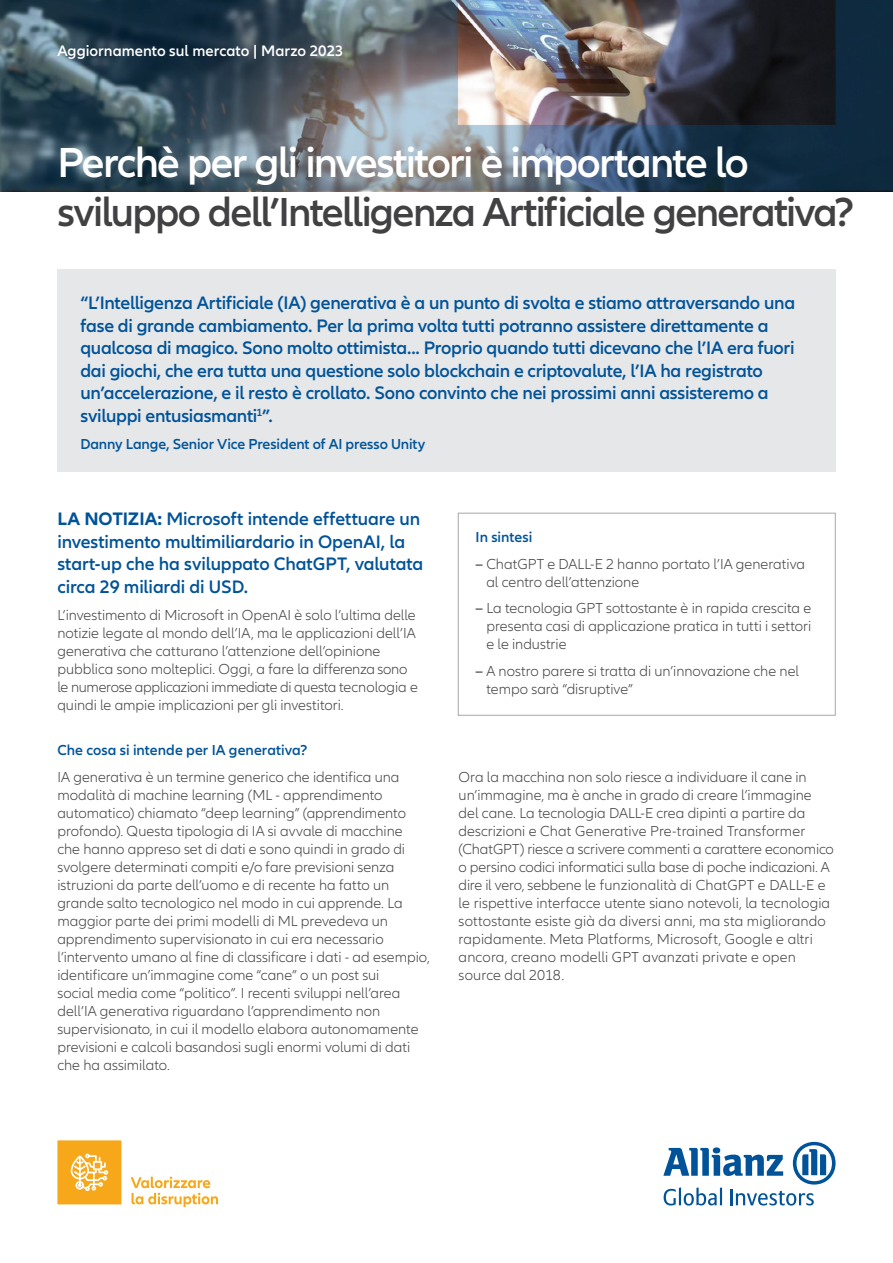
<style>
.page{position:relative;width:893px;height:1263px;background:#fff}
.page>*{position:absolute;margin:0;border:0;box-sizing:border-box;transform-origin:0 0}
.t1{font:600 43.5px "Allianz Neo";letter-spacing:-.04em;color:#fff}
.t2{font:600 42px "Allianz Neo";letter-spacing:-.04em;color:#414042}
.t3{font:600 18.75px/22.5px "Allianz Neo";letter-spacing:-.015em;color:#005399}
.t4{font:600 15.75px "Allianz Neo";color:#fff}
.t5{font:300 15px/18px "Allianz Neo";color:#414042}
.t6{font:600 15px "Allianz Neo";color:#005399}
.s1{font-weight:700}
.s2{font-weight:600}
</style>
<div class="page">
<svg style="left:663px;top:1142px;width:173px;height:63px"></svg>
<div style="left:57px;top:269px;width:779px;height:203px;background:#e6e7e8"></div>
<div style="left:458px;top:513px;width:378px;height:202px;border:1px solid #a7a9ac"></div>
<img style="left:0;top:0;width:893px;height:191px">
<svg style="left:57px;top:1140px;width:64px;height:64px"></svg>
<svg style="left:131px;top:1176px;width:87px;height:31px"></svg>
<p class="t4" style="left:57px;top:41px;width:288px">Aggiornamento sul mercato | Marzo 2023</p>
<h1 class="t1" style="left:57px;top:137px;width:693px">Perchè per gli investitori è importante lo</h1>
<h2 class="t2" style="left:57px;top:188px;width:799px">sviluppo dell’Intelligenza Artificiale generativa?</h2>
<p class="t3" style="left:80px;top:292px;width:716px">“L’Intelligenza Artificiale (IA) generativa è a un punto di svolta e stiamo attraversando una fase di grande cambiamento. Per la prima volta tutti potranno assistere direttamente a qualcosa di magico. Sono molto ottimista... Proprio quando tutti dicevano che l’IA era fuori dai giochi, che era tutta una questione solo blockchain e criptovalute, l’IA ha registrato un’accelerazione, e il resto è crollato. Sono convinto che nei prossimi anni assisteremo a sviluppi entusiasmanti<sup>1</sup>”.</p>
<p class="t6" style="left:80px;top:435px;width:346px">Danny Lange, Senior Vice President of AI presso Unity</p>
<p class="t3" style="left:57px;top:508px;width:367px"><span class="s1">LA NOTIZIA:</span> Microsoft intende effettuare un investimento multimiliardario in OpenAI, la start-up che ha sviluppato ChatGPT, valutata circa 29 miliardi di USD.</p>
<p class="t5" style="left:57px;top:606px;width:362px">L’investimento di Microsoft in OpenAI è solo l’ultima delle notizie legate al mondo dell’IA, ma le applicazioni dell’IA generativa che catturano l’attenzione dell’opinione pubblica sono molteplici. Oggi, a fare la differenza sono le numerose applicazioni immediate di questa tecnologia e quindi le ampie implicazioni per gli investitori.</p>
<p class="t6" style="left:57px;top:741px;width:252px">Che cosa si intende per IA generativa?</p>
<p class="t5" style="left:57px;top:768px;width:374px">IA generativa è un termine generico che identifica una modalità di machine learning (ML - apprendimento automatico) chiamato “deep learning” (apprendimento profondo). Questa tipologia di IA si avvale di macchine<br>che hanno appreso set di dati e sono quindi in grado di svolgere determinati compiti e/o fare previsioni senza istruzioni da parte dell’uomo e di recente ha fatto un grande salto tecnologico nel modo in cui apprende. La maggior parte dei primi modelli di ML prevedeva un apprendimento supervisionato in cui era necessario l’intervento umano al fine di classificare i dati - ad esempio, identificare un’immagine come “cane” o un post sui<br>social media come “politico”. I recenti sviluppi nell’area dell’IA generativa riguardano l’apprendimento non supervisionato, in cui il modello elabora autonomamente previsioni e calcoli basandosi sugli enormi volumi di dati che ha assimilato.</p>
<p class="t6" style="left:476px;top:528px;width:58px">In sintesi</p>
<p class="t5" style="left:486px;top:555px;width:320px;text-indent:-11px"><span class="s2">–</span> ChatGPT e DALL-E 2 hanno portato l’IA generativa al centro dell’attenzione</p>
<p class="t5" style="left:486px;top:600px;width:326px;text-align:justify;text-indent:-11px"><span class="s2">–</span> La tecnologia GPT sottostante è in rapida crescita e presenta casi di applicazione pratica in tutti i settori e le industrie</p>
<p class="t5" style="left:486px;top:662px;width:314px;text-indent:-11px"><span class="s2">–</span> A nostro parere si tratta di un’innovazione che nel tempo sarà “disruptive”</p>
<p class="t5" style="left:459px;top:768px;width:377px">Ora la macchina non solo riesce a individuare il cane in un’immagine, ma è anche in grado di creare l’immagine del cane. La tecnologia DALL-E crea dipinti a partire da descrizioni e Chat Generative Pre-trained Transformer (ChatGPT) riesce a scrivere commenti a carattere economico o persino codici informatici sulla base di poche indicazioni. A dire il vero, sebbene le funzionalità di ChatGPT e DALL-E e le rispettive interfacce utente siano notevoli, la tecnologia sottostante esiste già da diversi anni, ma sta migliorando rapidamente. Meta Platforms, Microsoft, Google e altri ancora, creano modelli GPT avanzati private e open source dal 2018.</p>
</div>
